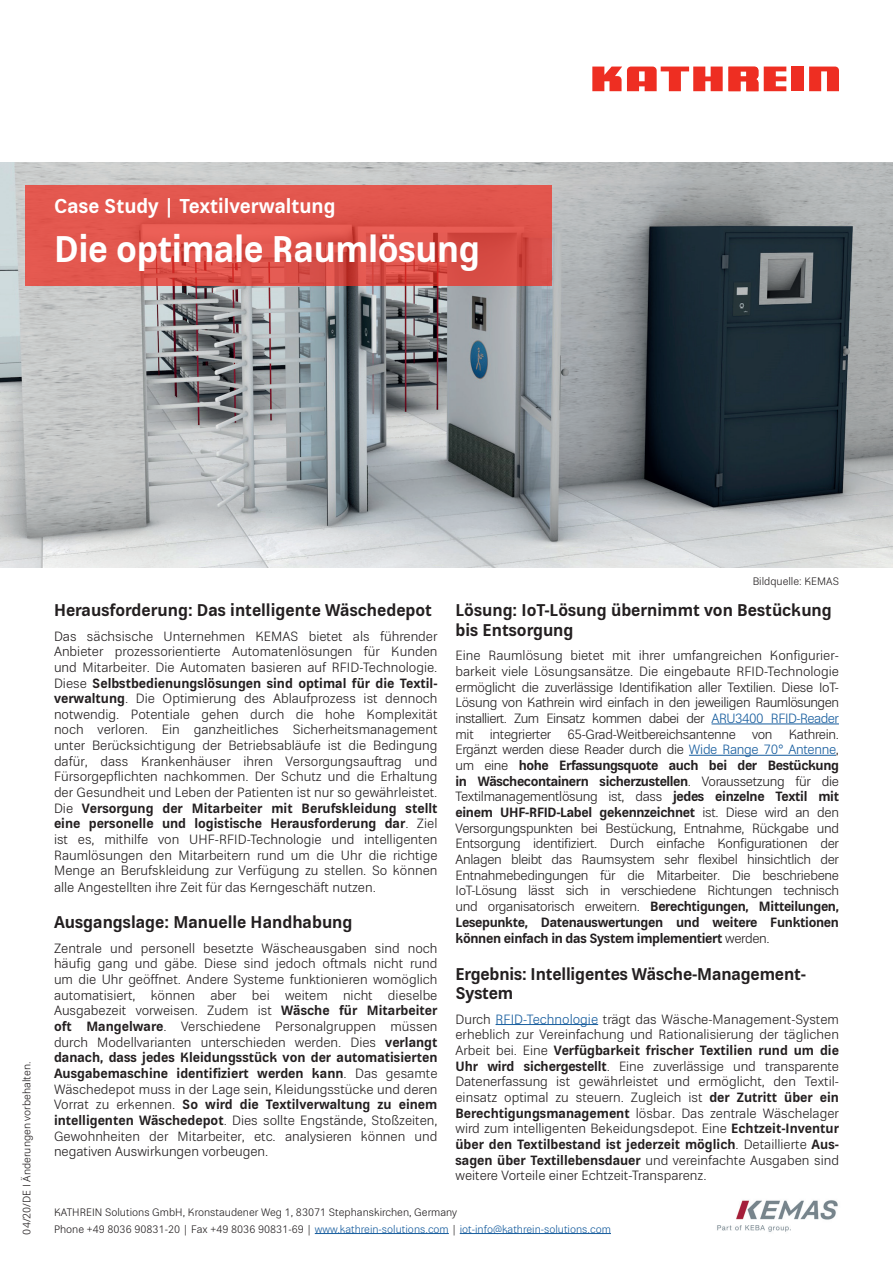
<style>
.page{position:relative;width:893px;height:1263px;background:#fff}
.page>*{position:absolute;margin:0;border:0;box-sizing:border-box;transform-origin:0 0}
.t1{font:700 36px "Kathrein Office";letter-spacing:-.01em;color:#fff}
.t2{font:700 19.5px "Kathrein Office";color:#fff}
.t3{font:700 16.5px/19.8px "Kathrein Office";color:#231f20}
.t4{font:13.05px/15.8px "Kathrein Office";color:#231f20;text-align:justify}
.t5{font:10.5px "Kathrein Office";color:#231f20}
.t6{font:10.5px "Kathrein Office";color:#175d9e}
.s1{font-weight:700}
.s2{color:#175d9e}
.s3{color:#231f20}
</style>
<div class="page">
<div style="left:791px;top:67px;width:13px;height:24px;background:#ee2e22"></div>
<svg style="left:764px;top:67px;width:22px;height:24px"></svg>
<svg style="left:809px;top:67px;width:30px;height:24px"></svg>
<svg style="left:592px;top:67px;width:166px;height:24px"></svg>
<img style="left:0;top:162px;width:893px;height:405px">
<hr style="left:712px;top:724px;width:127px;height:1px;background:#175d9e">
<hr style="left:689px;top:755px;width:147px;height:1px;background:#175d9e">
<hr style="left:496px;top:1024px;width:102px;height:1px;background:#175d9e">
<hr style="left:315px;top:1233px;width:134px;height:1px;background:#175d9e">
<hr style="left:460px;top:1233px;width:151px;height:1px;background:#175d9e">
<svg style="left:25px;top:185px;width:526px;height:101px;background:#de534b"></svg>
<img style="left:717px;top:1200px;width:121px;height:32px">
<h2 class="t2" style="left:54px;top:193px;width:283px">Case Study | Textilverwaltung</h2>
<h1 class="t1" style="left:54px;top:225px;width:427px">Die optimale Raumlösung</h1>
<p class="t5" style="left:20px;top:1234px;width:174px;rotate:-90deg">04/20/DE I Änderungen vorbehalten.</p>
<p class="t5" style="left:753px;top:574px;width:88px">Bildquelle: KEMAS</p>
<p class="t3" style="left:54px;top:601px;width:379px">Herausforderung: Das intelligente Wäschedepot</p>
<p class="t4" style="left:54px;top:628px;width:385px">Das sächsische Unternehmen KEMAS bietet als führender Anbieter prozessorientierte Automatenlösungen für Kunden und Mitarbeiter. Die Automaten basieren auf RFID-Technologie.<br>Diese <span class="s1">Selbstbedienungslösungen sind optimal für die Textil&shy;verwaltung</span>. Die Optimierung des Ablaufprozess ist dennoch notwendig. Potentiale gehen durch die hohe Komplexität noch verloren. Ein ganzheitliches Sicherheitsmanagement unter Berücksichtigung der Betriebsabläufe ist die Bedingung dafür, dass Krankenhäuser ihren Versorgungsauftrag und Fürsorgepflichten nachkommen. Der Schutz und die Erhaltung der Gesundheit und Leben der Patienten ist nur so gewährleistet.<br>Die <span class="s1">Versorgung der Mitarbeiter mit Berufskleidung stellt eine personelle und logistische Herausforderung dar</span>. Ziel ist es, mithilfe von UHF-RFID-Technologie und intelligenten Raumlösungen den Mitarbeitern rund um die Uhr die richtige Menge an Berufskleidung zur Verfügung zu stellen. So können alle Angestellten ihre Zeit für das Kerngeschäft nutzen.</p>
<p class="t3" style="left:54px;top:913px;width:300px">Ausgangslage: Manuelle Handhabung</p>
<p class="t4" style="left:54px;top:940px;width:385px">Zentrale und personell besetzte Wäscheausgaben sind noch häufig gang und gäbe. Diese sind jedoch oftmals nicht rund um die Uhr geöffnet. Andere Systeme funktionieren womöglich automatisiert, können aber bei weitem nicht dieselbe Ausgabezeit vorweisen. Zudem ist <span class="s1">Wäsche für Mitarbeiter oft Mangelware</span>. Verschiedene Personalgruppen müssen durch Modellvarianten unterschieden werden. Dies <span class="s1">verlangt danach, dass jedes Kleidungsstück von der automatisierten Ausgabemaschine identifiziert werden kann</span>. Das gesamte Wäschedepot muss in der Lage sein, Kleidungsstücke und deren Vorrat zu erkennen. <span class="s1">So wird die Textilverwaltung zu einem intelligenten Wäschedepot</span>. Dies sollte Engstände, Stoßzeiten, Gewohnheiten der Mitarbeiter, etc. analysieren können und negativen Auswirkungen vorbeugen.</p>
<p class="t3" style="left:455px;top:601px;width:378px">Lösung: IoT-Lösung übernimmt von Bestückung bis Entsorgung</p>
<p class="t4" style="left:455px;top:648px;width:385px">Eine Raumlösung bietet mit ihrer umfangreichen Konfigurier&shy;barkeit viele Lösungsansätze. Die eingebaute RFID-Technologie ermöglicht die zuverlässige Identifikation aller Textilien. Diese IoT-Lösung von Kathrein wird einfach in den jeweiligen Raumlösungen installiert. Zum Einsatz kommen dabei der <span class="s2">ARU3400 RFID-Reader </span>mit integrierter 65-Grad-Weitbereichsantenne von Kathrein.<br>Ergänzt werden diese Reader durch die <span class="s2">Wide Range 70° Antenne</span>, um eine <span class="s1">hohe Erfassungsquote auch bei der Bestückung in Wäschecontainern sicherzustellen</span>. Voraussetzung für die Textilmanagementlösung ist, dass <span class="s1">jedes einzelne Textil mit einem UHF-RFID-Label gekennzeichnet</span> ist. Diese wird an den Versorgungspunkten bei Bestückung, Entnahme, Rückgabe und Entsorgung identifiziert. Durch einfache Konfigurationen der Anlagen bleibt das Raumsystem sehr flexibel hinsichtlich der Entnahmebedingungen für die Mitarbeiter. Die beschriebene IoT-Lösung lässt sich in verschiedene Richtungen technisch und organisatorisch erweitern. <span class="s1">Berechtigungen, Mitteilungen, Lesepunkte, Datenauswertungen und weitere Funktionen können einfach in das System implementiert</span> werden.</p>
<p class="t3" style="left:455px;top:964px;width:352px">Ergebnis: Intelligentes Wäsche-Management-<br>System</p>
<p class="t4" style="left:455px;top:1011px;width:385px">Durch <span class="s2">RFID-Technologie</span> trägt das Wäsche-Management-System erheblich zur Vereinfachung und Rationalisierung der täglichen Arbeit bei. Eine <span class="s1">Verfügbarkeit frischer Textilien rund um die Uhr wird sichergestellt</span>. Eine zuverlässige und transparente Datenerfassung ist gewährleistet und ermöglicht, den Textil&shy;einsatz optimal zu steuern. Zugleich ist <span class="s1">der Zutritt über ein Berechtigungsmanagement</span> lösbar. Das zentrale Wäschelager wird zum intelligenten Bekeidungsdepot. Eine <span class="s1">Echtzeit-Inventur über den Textilbestand ist jederzeit möglich</span>. Detaillierte <span class="s1">Aus&shy;sagen über Textillebensdauer</span> und vereinfachte Ausgaben sind weitere Vorteile einer Echtzeit-Transparenz.</p>
<p class="t5" style="left:54px;top:1205px;width:405px">KATHREIN Solutions GmbH, Kronstaudener Weg 1, 83071 Stephanskirchen, Germany</p>
<p class="t6" style="left:54px;top:1222px;width:558px"><span class="s3">Phone +49 8036 90831-20 | Fax +49 8036 90831-69 |</span> www.kathrein-solutions.com <span class="s3">|</span> iot-info@kathrein-solutions.com</p>
</div>
